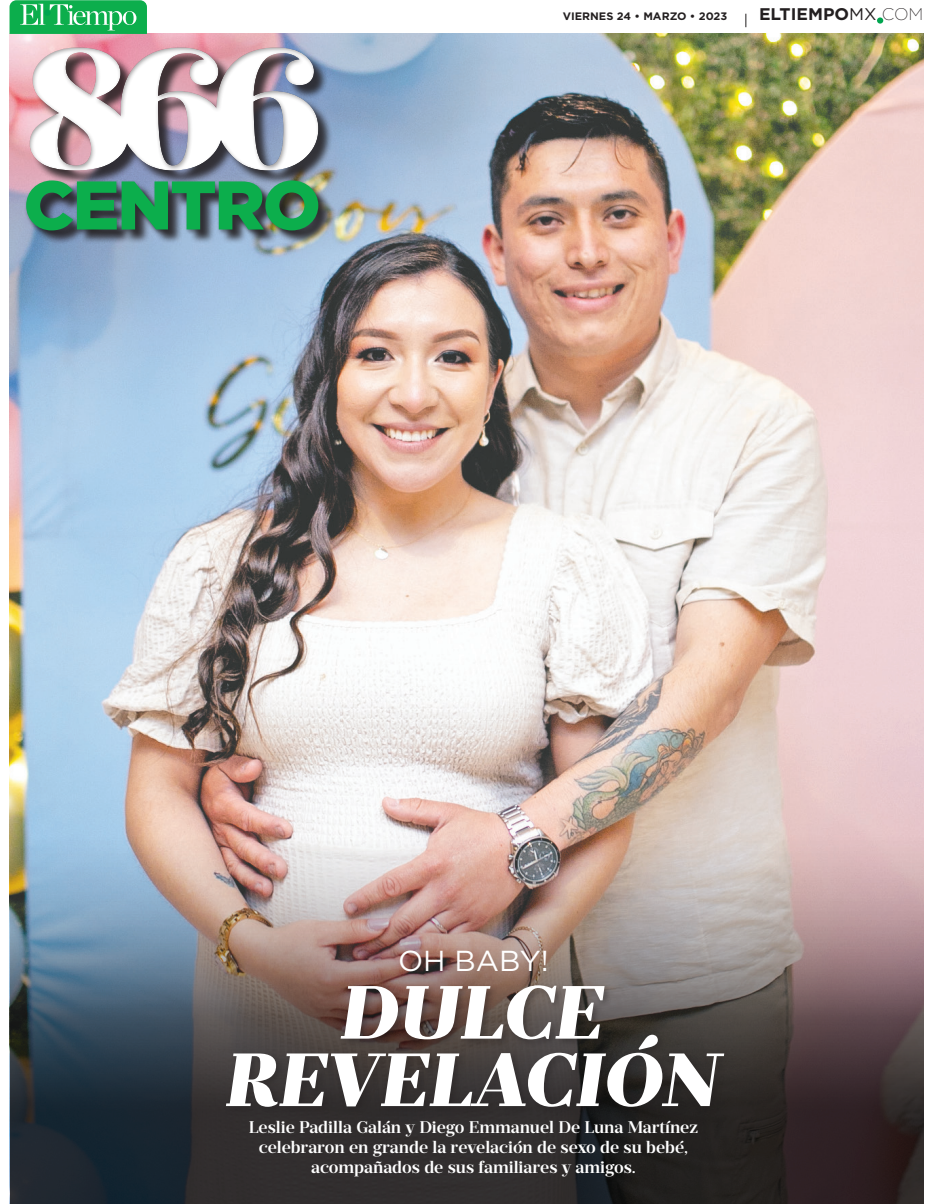
<style>
.page{position:relative;width:931px;height:1204px;background:#fff}
.page>*{position:absolute;margin:0;border:0;box-sizing:border-box;transform-origin:0 0}
.t1{font:900 170.88px "Prumo Deck";color:#fff}
.t2{font:italic 900 75.12px/67.4px "Prumo Deck";color:#fff;text-align:center}
.t3{font:900 68.62px "Gotham";letter-spacing:-.03em;color:#0cae4c}
.t4{font:28.88px "Gotham";color:#fff}
.t5{font:600 16.88px/20.2px "Prumo Deck";color:#fff;text-align:center}
.t6{font:700 16.88px "Gotham";color:#231f20}
.t7{font:700 10.88px "Gotham";color:#231f20}
.s1{font-weight:400}
.s2{font-weight:200}
</style>
<div class="page">
<img style="left:10px;top:34px;width:913px;height:802px">
<svg style="left:10px;top:0;width:136px;height:4px"></svg>
<img style="left:10px;top:836px;width:913px;height:27px">
<div style="left:28px;top:49px;width:305px;height:196px;background:#231f20;opacity:.86"></div>
<div style="left:24px;top:179px;width:300px;height:57px;background:#231f20;opacity:.45"></div>
<div style="left:0;top:4px;width:521px;height:226px;background:#231f20;opacity:.45"></div>
<div style="left:877px;top:17px;width:6px;height:7px;background:#00a54f;border-radius:50%"></div>
<div style="left:44px;top:10px;width:7px;height:6px;background:#00a54f;border-radius:50%"></div>
<svg style="left:745px;top:14px;width:1px;height:13px"></svg>
<img style="left:10px;top:863px;width:913px;height:341px">
<div style="left:338px;top:982px;width:275px;height:66px;background:#231f20;opacity:.45"></div>
<div style="left:222px;top:1031px;width:511px;height:86px;background:#231f20;opacity:.45"></div>
<h1 class="t1" style="left:23px;top:5px;width:302px">866</h1>
<h3 class="t3" style="left:23px;top:158px;width:299px">CENTRO</h3>
<p class="t7" style="left:562px;top:9px;width:166px">VIERNES 24 • MARZO • 2023</p>
<p class="t6" style="left:759px;top:3px;width:166px">ELTIEMPO<span class="s1">MX</span> <span class="s2">COM</span></p>
<h3 class="t4" style="left:398px;top:942px;width:152px">OH BABY!</h3>
<h2 class="t2" style="left:226px;top:982px;width:495px">DULCE<br>REVELACIÓN</h2>
<p class="t5" style="left:249px;top:1117px;width:450px">Leslie Padilla Galán y Diego Emmanuel De Luna Martínez celebraron en grande la revelación de sexo de su bebé, acompañados de sus familiares y amigos.</p>
</div>
